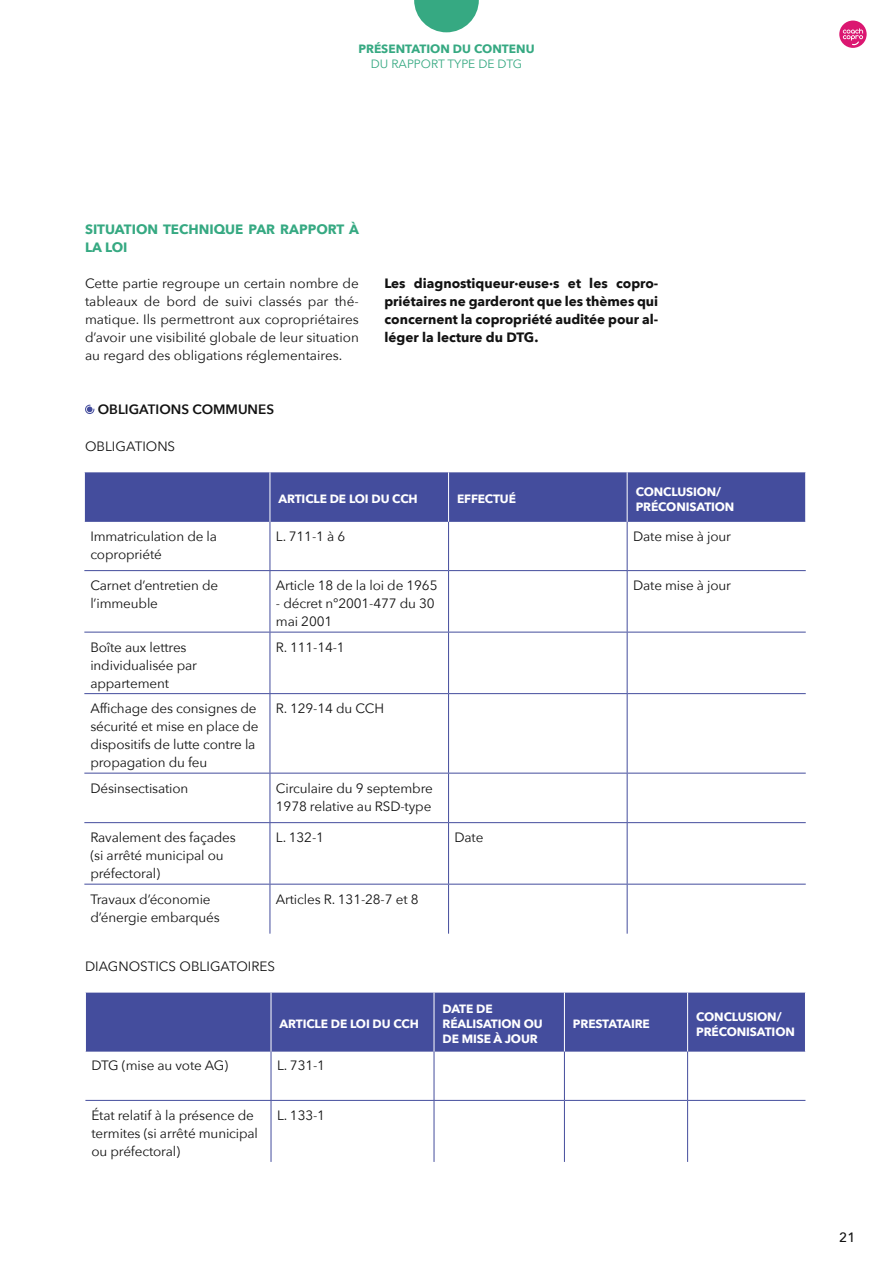
<style>
.page{position:relative;width:893px;height:1263px;background:#fff}
.page>*{position:absolute;margin:0;border:0;box-sizing:border-box;transform-origin:0 0}
.t1{font:13.5px/18px "Avenir Next";letter-spacing:-.01em;color:#121212}
.t2{font:700 13.5px/18px "Avenir Next";color:#121212;text-align:justify}
.t3{font:700 13.5px/18px "Avenir Next";color:#36a982}
.t4{font:600 13.5px "Avenir Next";color:#121212}
.t5{font:500 13.5px "Avenir Next";color:#121212}
.t6{font:700 12px/15px "Avenir Next";letter-spacing:-.01em;color:#fff}
.t7{font:700 12px "Avenir Next";color:#36a982}
.t8{font:12px "Avenir Next";color:#36a982}
</style>
<div class="page">
<div style="left:839px;top:21px;width:28px;height:27px;background:#db1771;border-radius:50%"></div>
<svg style="left:843px;top:28px;width:20px;height:17px"></svg>
<div style="left:85px;top:472px;width:720px;height:50px;background:#444d9d"></div>
<hr style="left:270px;top:472px;width:1px;height:50px;background:#fff">
<hr style="left:448px;top:472px;width:1px;height:50px;background:#fff">
<hr style="left:627px;top:472px;width:1px;height:50px;background:#fff">
<hr style="left:270px;top:522px;width:1px;height:48px;background:#444d9d">
<hr style="left:448px;top:522px;width:1px;height:48px;background:#444d9d">
<hr style="left:627px;top:522px;width:1px;height:48px;background:#444d9d">
<hr style="left:84px;top:570px;width:186px;height:1px;background:#444d9d">
<hr style="left:270px;top:570px;width:179px;height:1px;background:#444d9d">
<hr style="left:270px;top:571px;width:1px;height:61px;background:#444d9d">
<hr style="left:449px;top:570px;width:178px;height:1px;background:#444d9d">
<hr style="left:448px;top:571px;width:1px;height:61px;background:#444d9d">
<hr style="left:627px;top:570px;width:179px;height:1px;background:#444d9d">
<hr style="left:627px;top:571px;width:1px;height:61px;background:#444d9d">
<hr style="left:84px;top:632px;width:186px;height:1px;background:#444d9d">
<hr style="left:270px;top:632px;width:179px;height:1px;background:#444d9d">
<hr style="left:270px;top:632px;width:1px;height:61px;background:#444d9d">
<hr style="left:449px;top:632px;width:178px;height:1px;background:#444d9d">
<hr style="left:448px;top:632px;width:1px;height:61px;background:#444d9d">
<hr style="left:627px;top:632px;width:179px;height:1px;background:#444d9d">
<hr style="left:627px;top:632px;width:1px;height:61px;background:#444d9d">
<hr style="left:84px;top:693px;width:186px;height:1px;background:#444d9d">
<hr style="left:270px;top:693px;width:179px;height:1px;background:#444d9d">
<hr style="left:270px;top:694px;width:1px;height:79px;background:#444d9d">
<hr style="left:449px;top:693px;width:178px;height:1px;background:#444d9d">
<hr style="left:448px;top:694px;width:1px;height:79px;background:#444d9d">
<hr style="left:627px;top:693px;width:179px;height:1px;background:#444d9d">
<hr style="left:627px;top:694px;width:1px;height:79px;background:#444d9d">
<hr style="left:84px;top:773px;width:186px;height:1px;background:#444d9d">
<hr style="left:270px;top:773px;width:179px;height:1px;background:#444d9d">
<hr style="left:270px;top:773px;width:1px;height:49px;background:#444d9d">
<hr style="left:449px;top:773px;width:178px;height:1px;background:#444d9d">
<hr style="left:448px;top:773px;width:1px;height:49px;background:#444d9d">
<hr style="left:627px;top:773px;width:179px;height:1px;background:#444d9d">
<hr style="left:627px;top:773px;width:1px;height:49px;background:#444d9d">
<hr style="left:84px;top:822px;width:186px;height:1px;background:#444d9d">
<hr style="left:270px;top:822px;width:179px;height:1px;background:#444d9d">
<hr style="left:270px;top:823px;width:1px;height:61px;background:#444d9d">
<hr style="left:449px;top:822px;width:178px;height:1px;background:#444d9d">
<hr style="left:448px;top:823px;width:1px;height:61px;background:#444d9d">
<hr style="left:627px;top:822px;width:179px;height:1px;background:#444d9d">
<hr style="left:627px;top:823px;width:1px;height:61px;background:#444d9d">
<hr style="left:84px;top:884px;width:186px;height:1px;background:#444d9d">
<hr style="left:270px;top:884px;width:179px;height:1px;background:#444d9d">
<hr style="left:270px;top:884px;width:1px;height:50px;background:#444d9d">
<hr style="left:449px;top:884px;width:178px;height:1px;background:#444d9d">
<hr style="left:448px;top:884px;width:1px;height:50px;background:#444d9d">
<hr style="left:627px;top:884px;width:179px;height:1px;background:#444d9d">
<hr style="left:627px;top:884px;width:1px;height:50px;background:#444d9d">
<div style="left:86px;top:992px;width:719px;height:60px;background:#444d9d"></div>
<hr style="left:271px;top:992px;width:1px;height:60px;background:#fff">
<hr style="left:434px;top:992px;width:1px;height:60px;background:#fff">
<hr style="left:564px;top:992px;width:1px;height:60px;background:#fff">
<hr style="left:687px;top:992px;width:1px;height:60px;background:#fff">
<hr style="left:271px;top:1052px;width:1px;height:48px;background:#444d9d">
<hr style="left:434px;top:1052px;width:1px;height:48px;background:#444d9d">
<hr style="left:564px;top:1052px;width:1px;height:48px;background:#444d9d">
<hr style="left:687px;top:1052px;width:1px;height:48px;background:#444d9d">
<hr style="left:85px;top:1100px;width:186px;height:1px;background:#444d9d">
<hr style="left:271px;top:1100px;width:163px;height:1px;background:#444d9d">
<hr style="left:271px;top:1101px;width:1px;height:61px;background:#444d9d">
<hr style="left:434px;top:1100px;width:130px;height:1px;background:#444d9d">
<hr style="left:434px;top:1101px;width:1px;height:61px;background:#444d9d">
<hr style="left:564px;top:1100px;width:124px;height:1px;background:#444d9d">
<hr style="left:564px;top:1101px;width:1px;height:61px;background:#444d9d">
<hr style="left:688px;top:1100px;width:117px;height:1px;background:#444d9d">
<hr style="left:687px;top:1101px;width:1px;height:61px;background:#444d9d">
<svg style="left:85px;top:405px;width:9px;height:9px"></svg>
<svg style="left:414px;top:0;width:65px;height:32px"></svg>
<p class="t7" style="left:358px;top:38px;width:178px">PRÉSENTATION DU CONTENU</p>
<p class="t8" style="left:371px;top:53px;width:153px">DU RAPPORT TYPE DE DTG</p>
<p class="t3" style="left:85px;top:220px;width:275px">SITUATION TECHNIQUE PAR RAPPORT À<br>LA LOI</p>
<p class="t1" style="left:85px;top:274px;width:275px;text-align:justify">Cette partie regroupe un certain nombre de tableaux de bord de suivi classés par thé&shy;matique. Ils permettront aux copropriétaires d’avoir une visibilité globale de leur situation au regard des obligations réglementaires.</p>
<p class="t4" style="left:98px;top:398px;width:178px">OBLIGATIONS COMMUNES</p>
<p class="t1" style="left:85px;top:437px;width:92px">OBLIGATIONS</p>
<p class="t2" style="left:384px;top:274px;width:275px">Les diagnostiqueur·euse·s et les copro&shy;priétaires ne garderont que les thèmes qui concernent la copropriété auditée pour al&shy;léger la lecture du DTG.</p>
<p class="t6" style="left:278px;top:491px;width:141px">ARTICLE DE LOI DU CCH</p>
<p class="t6" style="left:457px;top:491px;width:60px">EFFECTUÉ</p>
<p class="t6" style="left:636px;top:484px;width:100px">CONCLUSION/<br>PRÉCONISATION</p>
<p class="t1" style="left:90px;top:526px;width:128px">Immatriculation de la copropriété</p>
<p class="t1" style="left:276px;top:526px;width:71px">L. 711-1 à 6</p>
<p class="t1" style="left:633px;top:526px;width:99px">Date mise à jour</p>
<p class="t1" style="left:90px;top:576px;width:129px">Carnet d’entretien de l’immeuble</p>
<p class="t1" style="left:276px;top:576px;width:163px">Article 18 de la loi de 1965</p>
<p class="t1" style="left:633px;top:576px;width:99px">Date mise à jour</p>
<p class="t1" style="left:276px;top:594px;width:160px">- décret n°2001-477 du 30 mai 2001</p>
<p class="t1" style="left:90px;top:637px;width:108px">Boîte aux lettres individualisée par appartement</p>
<p class="t1" style="left:276px;top:637px;width:70px">R. 111-14-1</p>
<p class="t1" style="left:90px;top:699px;width:170px">Affichage des consignes de sécurité et mise en place de dispositifs de lutte contre la propagation du feu</p>
<p class="t1" style="left:276px;top:699px;width:110px">R. 129-14 du CCH</p>
<p class="t1" style="left:90px;top:778px;width:100px">Désinsectisation</p>
<p class="t1" style="left:276px;top:778px;width:158px">Circulaire du 9 septembre<br>1978 relative au RSD-type</p>
<p class="t1" style="left:90px;top:828px;width:147px">Ravalement des façades (si arrêté municipal ou préfectoral)</p>
<p class="t1" style="left:276px;top:828px;width:50px">L. 132-1</p>
<p class="t1" style="left:455px;top:828px;width:30px">Date</p>
<p class="t1" style="left:90px;top:889px;width:131px">Travaux d’économie d’énergie embarqués</p>
<p class="t1" style="left:276px;top:889px;width:144px">Articles R. 131-28-7 et 8</p>
<p class="t1" style="left:85px;top:957px;width:192px">DIAGNOSTICS OBLIGATOIRES</p>
<p class="t6" style="left:280px;top:1016px;width:141px">ARTICLE DE LOI DU CCH</p>
<p class="t1" style="left:91px;top:1056px;width:138px">DTG (mise au vote AG)</p>
<p class="t1" style="left:277px;top:1056px;width:50px">L. 731-1</p>
<p class="t1" style="left:91px;top:1105px;width:168px">État relatif à la présence de termites (si arrêté municipal ou préfectoral)</p>
<p class="t1" style="left:277px;top:1105px;width:50px">L. 133-1</p>
<p class="t6" style="left:443px;top:1001px;width:102px">DATE DE<br>RÉALISATION OU<br>DE MISE À JOUR</p>
<p class="t6" style="left:573px;top:1016px;width:78px">PRESTATAIRE</p>
<p class="t6" style="left:696px;top:1009px;width:100px">CONCLUSION/<br>PRÉCONISATION</p>
<p class="t5" style="left:839px;top:1226px;width:18px">21</p>
</div>
